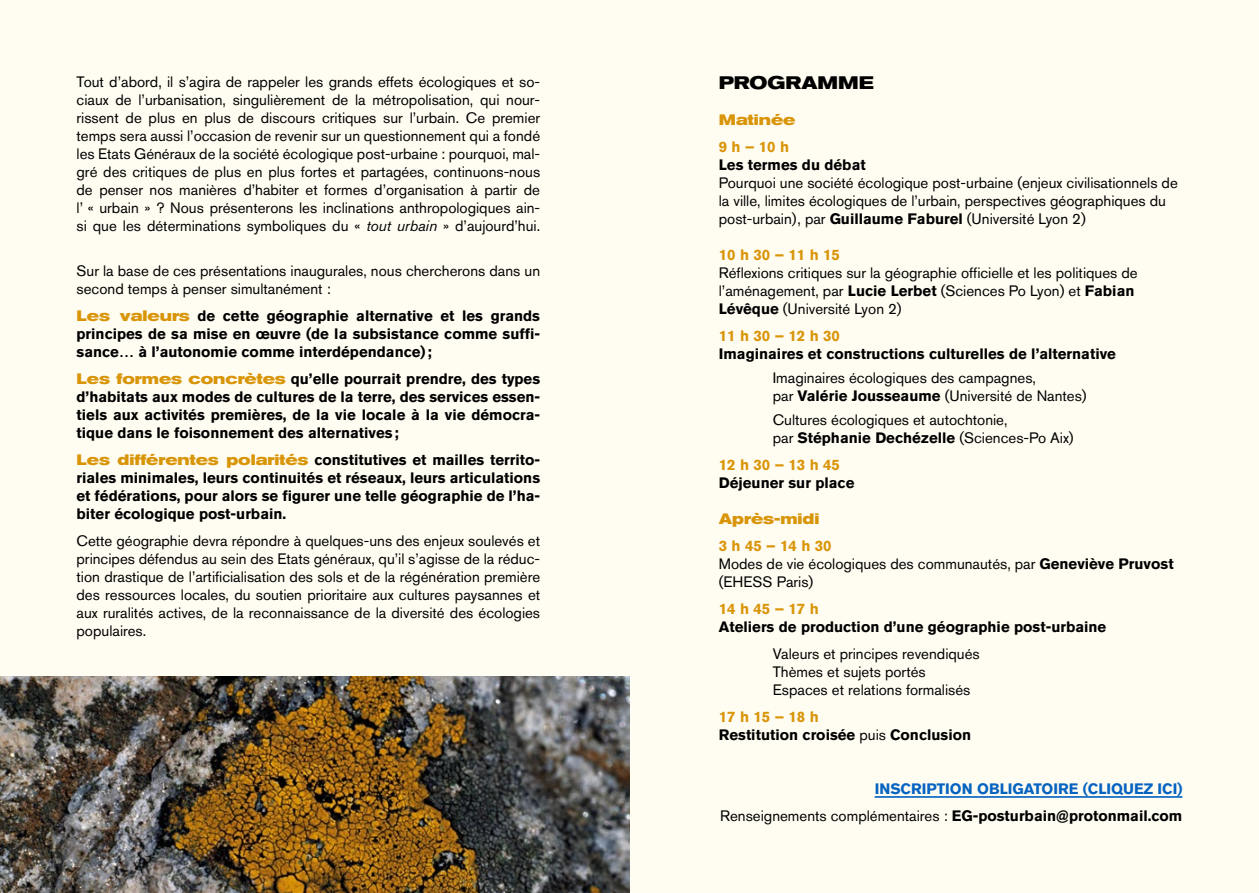
<style>
.page{position:relative;width:1259px;height:893px;background:#fffcf2}
.page>*{position:absolute;margin:0;border:0;box-sizing:border-box;transform-origin:0 0}
.t1{font:700 expanded 18px "Akzidenz Grotesk BQ";color:#000}
.t2{font:15px/18px "Akzidenz Grotesk BQ";color:#000}
.t3{font:700 15px/18px "Akzidenz Grotesk BQ";color:#000;text-align:justify}
.t4{font:700 15px/27px "Akzidenz Grotesk BQ";color:#0563c1;text-align:right}
.t5{font:700 15px "Akzidenz Grotesk BQ";color:#d99508}
.t6{font:700 expanded 15px "Akzidenz Grotesk BQ";color:#d99508}
.s1{font-style:italic}
.s2{font-stretch:expanded;color:#d99508}
.s3{font-weight:700}
.s4{font-weight:700;color:#d99508}
.s5{color:#d99508}
.s6{font-weight:400}
.s7{font-weight:400;color:#000}
.s8{color:#000}
</style>
<div class="page">
<hr style="left:874px;top:796px;width:308px;height:2px;background:#0563c1">
<img style="left:0;top:676px;width:629px;height:217px">
<p class="t2" style="left:77px;top:73px;width:465px;text-align:justify">Tout d’abord, il s’agira de rappeler les grands effets écologiques et so&shy;ciaux de l’urbanisation, singulièrement de la métropolisation, qui nour&shy;rissent de plus en plus de discours critiques sur l’urbain. Ce premier temps sera aussi l’occasion de revenir sur un questionnement qui a fondé les Etats Généraux de la société écologique post-urbaine : pourquoi, mal&shy;gré des critiques de plus en plus fortes et partagées, continuons-nous de penser nos manières d’habiter et formes d’organisation à partir de l’ « urbain » ? Nous présenterons les inclinations anthropologiques ain&shy;si que les déterminations symboliques du « <span class="s1">tout urbain</span> » d’aujourd’hui.</p>
<p class="t2" style="left:77px;top:262px;width:465px">Sur la base de ces présentations inaugurales, nous chercherons dans un second temps à penser simultanément :</p>
<p class="t3" style="left:77px;top:307px;width:465px"><span class="s2">Les valeurs</span> de cette géographie alternative et les grands principes de sa mise en œuvre (de la subsistance comme suffi&shy;sance… à l’autonomie comme interdépendance);</p>
<p class="t3" style="left:77px;top:370px;width:465px"><span class="s2">Les formes concrètes</span> qu’elle pourrait prendre, des types d’habitats aux modes de cultures de la terre, des services essen&shy;tiels aux activités premières, de la vie locale à la vie démocra&shy;tique dans le foisonnement des alternatives;</p>
<p class="t3" style="left:77px;top:451px;width:465px"><span class="s2">Les différentes polarités</span> constitutives et mailles territo&shy;riales minimales, leurs continuités et réseaux, leurs articulations et fédérations, pour alors se figurer une telle géographie de l’ha&shy;biter écologique post-urbain.</p>
<p class="t2" style="left:77px;top:532px;width:465px;text-align:justify">Cette géographie devra répondre à quelques-uns des enjeux soulevés et principes défendus au sein des Etats généraux, qu’il s’agisse de la réduc&shy;tion drastique de l’artificialisation des sols et de la régénération première des ressources locales, du soutien prioritaire aux cultures paysannes et aux ruralités actives, de la reconnaissance de la diversité des écologies populaires.</p>
<p class="t1" style="left:719px;top:73px;width:156px">PROGRAMME</p>
<p class="t6" style="left:719px;top:111px;width:78px">Matinée</p>
<p class="t5" style="left:719px;top:138px;width:72px">9 h – 10 h</p>
<p class="t3" style="left:719px;top:156px;width:148px">Les termes du débat</p>
<p class="t2" style="left:719px;top:174px;width:460px">Pourquoi une société écologique post-urbaine (enjeux civilisationnels de la ville, limites écologiques de l’urbain, perspectives géographiques du post-urbain), par <span class="s3">Guillaume Faburel</span> (Université Lyon 2)</p>
<p class="t5" style="left:719px;top:246px;width:123px">10 h 30 – 11 h 15</p>
<p class="t2" style="left:719px;top:264px;width:420px">Réflexions critiques sur la géographie officielle et les politiques de l’aménagement, par <span class="s3">Lucie Lerbet</span> (Sciences Po Lyon) et <span class="s3">Fabian<br>Lévêque</span> (Université Lyon 2)</p>
<p class="t5" style="left:719px;top:327px;width:123px">11 h 30 – 12 h 30</p>
<p class="t3" style="left:719px;top:345px;width:399px">Imaginaires et constructions culturelles de l’alternative</p>
<p class="t2" style="left:773px;top:369px;width:315px">Imaginaires écologiques des campagnes,<br>par <span class="s3">Valérie Jousseaume</span> (Université de Nantes)</p>
<p class="t2" style="left:773px;top:411px;width:302px">Cultures écologiques et autochtonie,<br>par <span class="s3">Stéphanie Dechézelle</span> (Sciences-Po Aix)</p>
<p class="t5" style="left:719px;top:456px;width:123px">12 h 30 – 13 h 45</p>
<p class="t3" style="left:719px;top:474px;width:137px">Déjeuner sur place</p>
<p class="t6" style="left:719px;top:510px;width:102px">Après-midi</p>
<p class="t2" style="left:719px;top:537px;width:456px"><span class="s4">3 h 45 – 14 h 30<br></span>Modes de vie écologiques des communautés, par <span class="s3">Geneviève Pruvost </span>(EHESS Paris)</p>
<p class="t5" style="left:719px;top:600px;width:101px">14 h 45 – 17 h</p>
<p class="t3" style="left:719px;top:618px;width:389px">Ateliers de production d’une géographie post-urbaine</p>
<p class="t2" style="left:773px;top:645px;width:208px">Valeurs et principes revendiqués<br>Thèmes et sujets portés<br>Espaces et relations formalisés</p>
<p class="t3" style="left:719px;top:708px;width:254px"><span class="s5">17 h 15 – 18 h<br></span>Restitution croisée <span class="s6">puis</span> Conclusion</p>
<p class="t4" style="left:720px;top:776px;width:464px">INSCRIPTION OBLIGATOIRE (CLIQUEZ ICI)<br><span class="s7">Renseignements complémentaires :</span> <span class="s8">EG-posturbain@protonmail.com</span></p>
</div>
